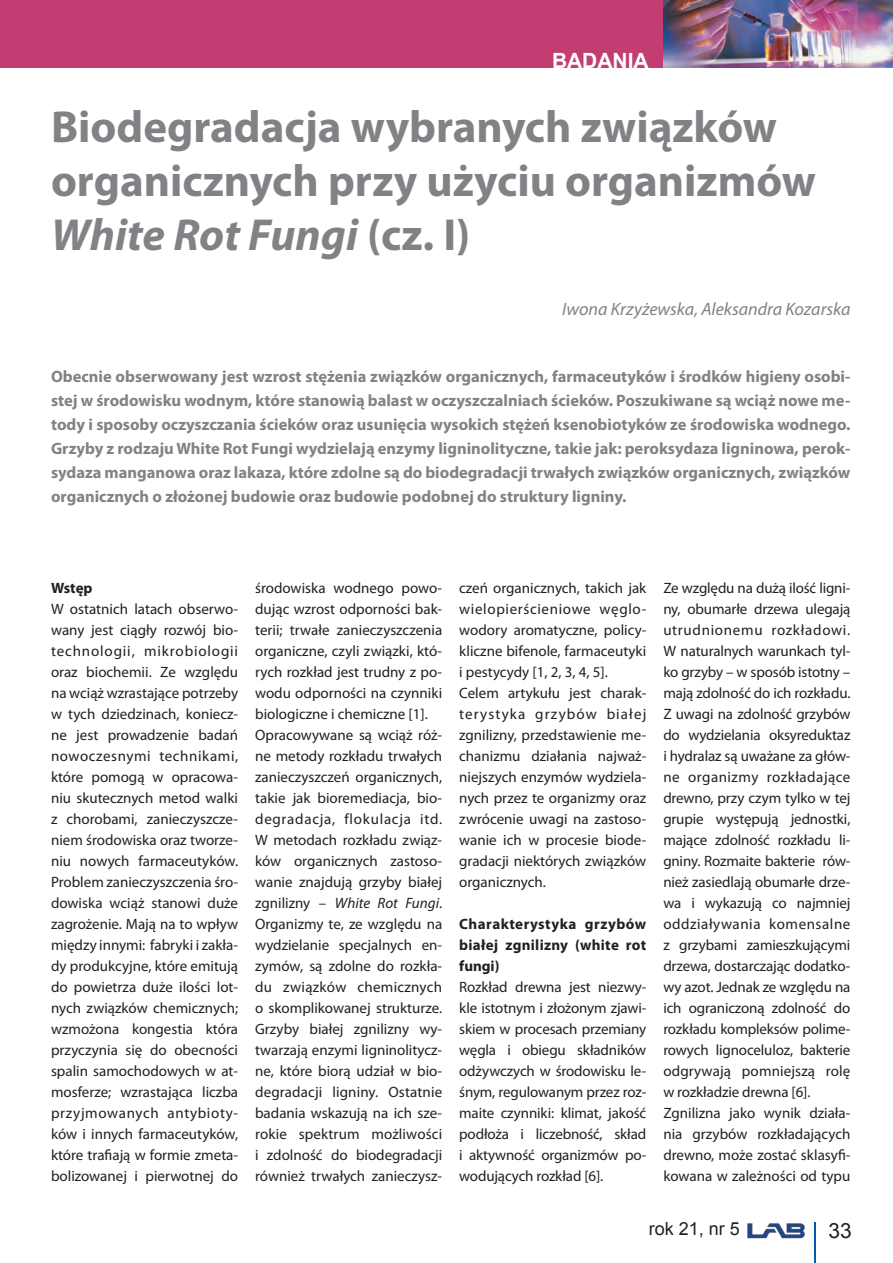
<style>
.page{position:relative;width:893px;height:1263px;background:#fff}
.page>*{position:absolute;margin:0;border:0;box-sizing:border-box;transform-origin:0 0}
.t1{font:700 45px/54px "Myriad Pro";color:#808285}
.t2{font:700 21px "Arial";color:#fff}
.t3{font:21px "Arial";color:#231f20}
.t4{font:italic 18px "Myriad Pro";color:#808285}
.t5{font:18px "Arial";color:#231f20}
.t6{font:700 16.5px/24px "Myriad Pro";color:#808285;text-align:justify}
.t7{font:15px/21px "Myriad Pro";color:#231f20}
.t8{font:700 15px/21px "Myriad Pro";letter-spacing:.02em;color:#231f20;text-align:justify}
.s1{font-style:italic}
</style>
<div class="page">
<hr style="left:814px;top:1222px;width:2px;height:41px;background:#015aaa">
<img style="left:748px;top:1223px;width:57px;height:16px">
<div style="left:0;top:0;width:893px;height:68px;background:#c13d72"></div>
<img style="left:663px;top:0;width:230px;height:68px">
<h2 class="t2" style="left:500px;top:46px;width:150px">ŚRODOWISKO</h2>
<h2 class="t2" style="left:552px;top:46px;width:98px">BADANIA</h2>
<h1 class="t1" style="left:51px;top:99px;width:767px">Biodegradacja wybranych związków organicznych przy użyciu organizmów<br><span class="s1">White Rot Fungi</span> (cz. I)</h1>
<p class="t4" style="left:562px;top:298px;width:290px">Iwona Krzyżewska, Aleksandra Kozarska</p>
<p class="t6" style="left:51px;top:364px;width:801px">Obecnie obserwowany jest wzrost stężenia związków organicznych, farmaceutyków i środków higieny osobi&shy;stej w środowisku wodnym, które stanowią balast w oczyszczalniach ścieków. Poszukiwane są wciąż nowe me&shy;tody i sposoby oczyszczania ścieków oraz usunięcia wysokich stężeń ksenobiotyków ze środowiska wodnego.<br>Grzyby z rodzaju White Rot Fungi wydzielają enzymy ligninolityczne, takie jak: peroksydaza ligninowa, perok&shy;sydaza manganowa oraz lakaza, które zdolne są do biodegradacji trwałych związków organicznych, związków organicznych o złożonej budowie oraz budowie podobnej do struktury ligniny.</p>
<p class="t8" style="left:51px;top:576px;width:43px">Wstęp</p>
<p class="t7" style="left:51px;top:598px;width:189px;text-align:justify">W ostatnich latach obserwo&shy;wany jest ciągły rozwój bio&shy;technologii, mikrobiologii oraz biochemii. Ze względu na wciąż wzrastające potrzeby w tych dziedzinach, koniecz&shy;ne jest prowadzenie badań nowoczesnymi technikami, które pomogą w opracowa&shy;niu skutecznych metod walki z chorobami, zanieczyszcze&shy;niem środowiska oraz tworze&shy;niu nowych farmaceutyków.<br>Problem zanieczyszczenia śro&shy;dowiska wciąż stanowi duże zagrożenie. Mają na to wpływ między innymi: fabryki i zakła&shy;dy produkcyjne, które emitują do powietrza duże ilości lot&shy;nych związków chemicznych; wzmożona kongestia która przyczynia się do obecności spalin samochodowych w at&shy;mosferze; wzrastająca liczba przyjmowanych antybioty&shy;ków i innych farmaceutyków, które trafiają w formie zmeta&shy;bolizowanej i pierwotnej do</p>
<p class="t7" style="left:255px;top:577px;width:189px">środowiska wodnego powo&shy;dując wzrost odporności bak&shy;terii; trwałe zanieczyszczenia organiczne, czyli związki, któ&shy;rych rozkład jest trudny z po&shy;wodu odporności na czynniki biologiczne i chemiczne [1].<br>Opracowywane są wciąż róż&shy;ne metody rozkładu trwałych zanieczyszczeń organicznych, takie jak bioremediacja, bio&shy;degradacja, flokulacja itd.<br>W metodach rozkładu związ&shy;ków organicznych zastoso&shy;wanie znajdują grzyby białej zgnilizny – <span class="s1">White Rot Fungi</span>.<br>Organizmy te, ze względu na wydzielanie specjalnych en&shy;zymów, są zdolne do rozkła&shy;du związków chemicznych o skomplikowanej strukturze.<br>Grzyby białej zgnilizny wy&shy;twarzają enzymi ligninolitycz&shy;ne, które biorą udział w bio&shy;degradacji ligniny. Ostatnie badania wskazują na ich sze&shy;rokie spektrum możliwości i zdolność do biodegradacji również trwałych zanieczysz-</p>
<p class="t7" style="left:459px;top:577px;width:189px">czeń organicznych, takich jak wielopierścieniowe węglo&shy;wodory aromatyczne, policy&shy;kliczne bifenole, farmaceutyki i pestycydy [1, 2, 3, 4, 5].<br>Celem artykułu jest charak&shy;terystyka grzybów białej zgnilizny, przedstawienie me&shy;chanizmu działania najważ&shy;niejszych enzymów wydziela&shy;nych przez te organizmy oraz zwrócenie uwagi na zastoso&shy;wanie ich w procesie biode&shy;gradacji niektórych związków organicznych.</p>
<p class="t8" style="left:459px;top:912px;width:189px">Charakterystyka grzybów białej zgnilizny (white rot fungi)</p>
<p class="t7" style="left:459px;top:976px;width:189px;text-align:justify">Rozkład drewna jest niezwy&shy;kle istotnym i złożonym zjawi&shy;skiem w procesach przemiany węgla i obiegu składników odżywczych w środowisku le&shy;śnym, regulowanym przez roz&shy;maite czynniki: klimat, jakość podłoża i liczebność, skład i aktywność organizmów po&shy;wodujących rozkład [6].</p>
<p class="t7" style="left:663px;top:577px;width:189px">Ze względu na dużą ilość ligni&shy;ny, obumarłe drzewa ulegają utrudnionemu rozkładowi.<br>W naturalnych warunkach tyl&shy;ko grzyby – w sposób istotny – mają zdolność do ich rozkładu.<br>Z uwagi na zdolność grzybów do wydzielania oksyreduktaz i hydralaz są uważane za głów&shy;ne organizmy rozkładające drewno, przy czym tylko w tej grupie występują jednostki, mające zdolność rozkładu li&shy;gniny. Rozmaite bakterie rów&shy;nież zasiedlają obumarłe drze&shy;wa i wykazują co najmniej oddziaływania komensalne z grzybami zamieszkującymi drzewa, dostarczając dodatko&shy;wy azot. Jednak ze względu na ich ograniczoną zdolność do rozkładu kompleksów polime&shy;rowych lignoceluloz, bakterie odgrywają pomniejszą rolę w rozkładzie drewna [6].<br>Zgnilizna jako wynik działa&shy;nia grzybów rozkładających drewno, może zostać sklasyfi&shy;kowana w zależności od typu</p>
<p class="t5" style="left:649px;top:1217px;width:93px">rok 21, nr 5</p>
<h2 class="t3" style="left:828px;top:1217px;width:25px">33</h2>
</div>
